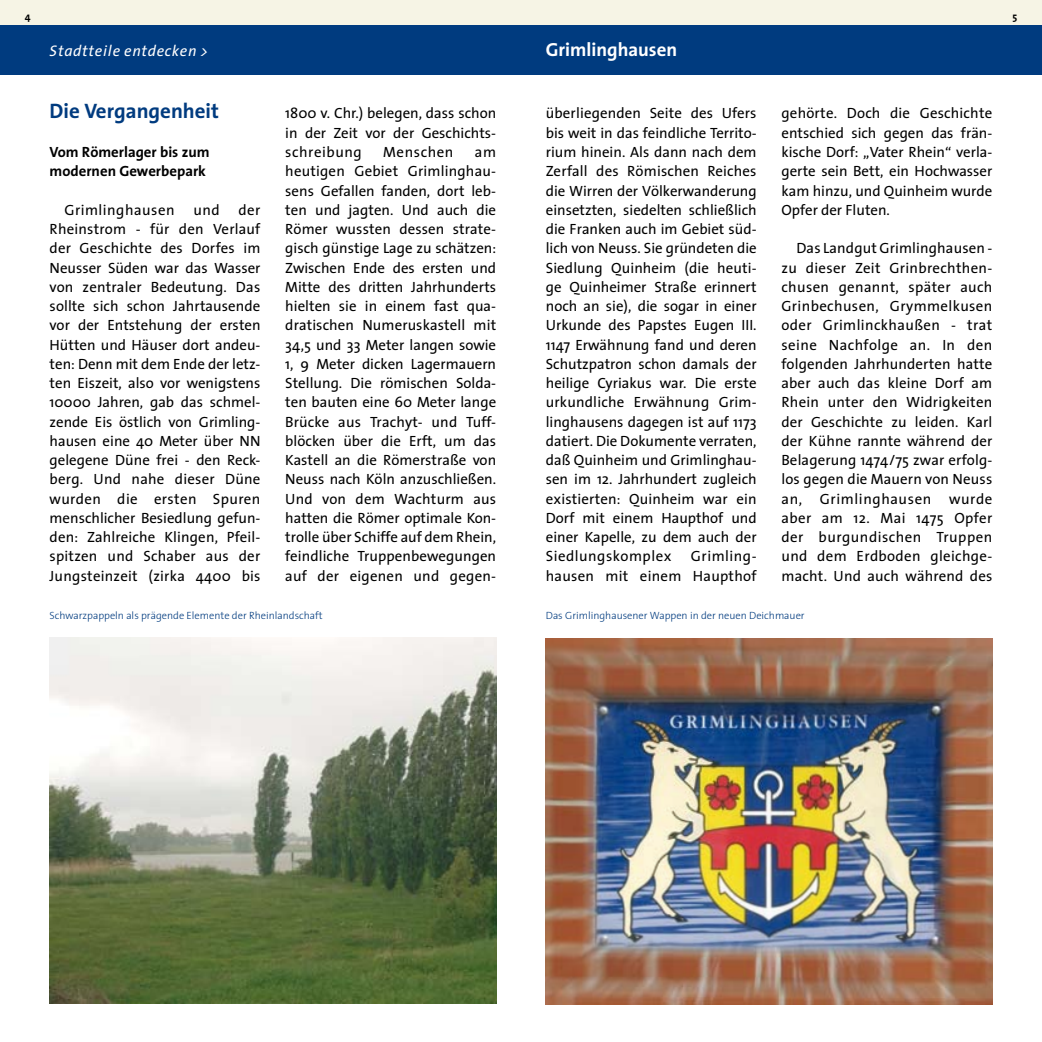
<style>
.page{position:relative;width:1042px;height:1042px;background:#fff}
.page>*{position:absolute;margin:0;border:0;box-sizing:border-box;transform-origin:0 0}
.t1{font:700 21px "Thesis Sans";color:#003b7f}
.t2{font:700 18.9px "Thesis Sans";color:#fff}
.t3{font:italic 15.4px "Thesis Sans";color:#fff}
.t4{font:14.88px/19.2px "Thesis Sans";letter-spacing:.015em;color:#000;text-align:justify}
.t5{font:700 14.88px/19.2px "Thesis Sans";color:#000}
.t6{font:14.88px "Thesis Sans";letter-spacing:.035em;color:#000}
.t7{font:14.88px "Thesis Sans";letter-spacing:.04em;color:#000}
.t8{font:300 10.5px "Thesis Sans";color:#003b7f}
</style>
<div class="page">
<div style="left:0;top:0;width:521px;height:25px;background:#f6f4e5"></div>
<div style="left:0;top:25px;width:521px;height:49px;background:#003b7f"></div>
<div style="left:521px;top:0;width:521px;height:25px;background:#f6f4e5"></div>
<div style="left:521px;top:25px;width:521px;height:49px;background:#003b7f"></div>
<img style="left:49px;top:637px;width:447px;height:366px">
<img style="left:546px;top:638px;width:446px;height:366px">
<p class="t3" style="left:50px;top:43px;width:160px">Stadtteile entdecken &gt;</p>
<p class="t2" style="left:546px;top:39px;width:133px">Grimlinghausen</p>
<h1 class="t1" style="left:50px;top:100px;width:171px">Die Vergangenheit</h1>
<p class="t5" style="left:50px;top:143px;width:161px">Vom Römerlager bis zum modernen Gewerbepark</p>
<p class="t6" style="left:64px;top:202px;width:112px">Grimlinghausen</p>
<p class="t4" style="left:193px;top:201px;width:28px">und</p>
<p class="t4" style="left:285px;top:105px;width:212px">1800 v. Chr.) belegen, dass schon in der Zeit vor der Geschichts&shy;schreibung</p>
<p class="t4" style="left:546px;top:105px;width:212px">überliegenden Seite des Ufers bis weit in das feindliche Territo&shy;rium hinein. Als dann nach dem Zerfall des Römischen Reiches die Wirren der Völkerwanderung einsetzten, siedelten schließlich die Franken auch im Gebiet süd&shy;lich von Neuss. Sie gründeten die Siedlung Quinheim (die heuti&shy;ge Quinheimer Straße erinnert noch an sie), die sogar in einer Urkunde des Papstes Eugen III.<br>1147 Erwähnung fand und deren Schutzpatron schon damals der heilige Cyriakus war. Die erste urkundliche Erwähnung Grim&shy;linghausens dagegen ist auf 1173 datiert. Die Dokumente verraten, daß Quinheim und Grimlinghau&shy;sen im 12. Jahrhundert zugleich existierten: Quinheim war ein Dorf mit einem Haupthof und einer Kapelle, zu dem auch der Siedlungskomplex</p>
<p class="t4" style="left:781px;top:105px;width:212px">gehörte. Doch die Geschichte entschied sich gegen das frän&shy;kische Dorf: „Vater Rhein“ verla&shy;gerte sein Bett, ein Hochwasser kam hinzu, und Quinheim wurde Opfer der Fluten.</p>
<p class="t4" style="left:781px;top:239px;width:212px;text-indent:15px">Das Landgut Grimlinghausen - zu dieser Zeit Grinbrechthen&shy;chusen genannt, später auch Grinbechusen, Grymmelkusen oder Grimlinckhaußen - trat seine Nachfolge an. In den folgenden Jahrhunderten hatte aber auch das kleine Dorf am Rhein unter den Widrigkeiten der Geschichte zu leiden. Karl der Kühne rannte während der Belagerung 1474/75 zwar erfolg&shy;los gegen die Mauern von Neuss an, Grimlinghausen wurde aber am 12. Mai 1475 Opfer der burgundischen Truppen und dem Erdboden gleichge&shy;macht. Und auch während des</p>
<p class="t7" style="left:383px;top:144px;width:72px">Menschen</p>
<p class="t4" style="left:285px;top:143px;width:212px;text-indent:190px">am heutigen Gebiet Grimlinghau&shy;sens Gefallen fanden, dort leb&shy;ten und jagten. Und auch die Römer wussten dessen strate&shy;gisch günstige Lage zu schätzen:<br>Zwischen Ende des ersten und Mitte des dritten Jahrhunderts hielten sie in einem fast qua&shy;dratischen Numeruskastell mit 34,5 und 33 Meter langen sowie 1, 9 Meter dicken Lagermauern Stellung. Die römischen Solda&shy;ten bauten eine 60 Meter lange Brücke aus Trachyt- und Tuff&shy;blöcken über die Erft, um das Kastell an die Römerstraße von Neuss nach Köln anzuschließen.<br>Und von dem Wachturm aus hatten die Römer optimale Kon&shy;trolle über Schiffe auf dem Rhein, feindliche Truppenbewegungen auf der eigenen und gegen-</p>
<p class="t8" style="left:50px;top:610px;width:274px">Schwarzpappeln als prägende Elemente der Rheinlandschaft</p>
<p class="t8" style="left:546px;top:610px;width:260px">Das Grimlinghausener Wappen in der neuen Deichmauer</p>
<p class="t4" style="left:50px;top:201px;width:212px;text-indent:189px">der Rheinstrom - für den Verlauf der Geschichte des Dorfes im Neusser Süden war das Wasser von zentraler Bedeutung. Das sollte sich schon Jahrtausende vor der Entstehung der ersten Hütten und Häuser dort andeu&shy;ten: Denn mit dem Ende der letz&shy;ten Eiszeit, also vor wenigstens 10000 Jahren, gab das schmel&shy;zende Eis östlich von Grimling&shy;hausen eine 40 Meter über NN gelegene Düne frei - den Reck&shy;berg. Und nahe dieser Düne wurden die ersten Spuren menschlicher Besiedlung gefun&shy;den: Zahlreiche Klingen, Pfeil&shy;spitzen und Schaber aus der Jungsteinzeit (zirka 4400 bis</p>
<p class="t4" style="left:546px;top:547px;width:212px;text-align:right">Grimling-<br>hausen mit einem Haupthof</p>
</div>
